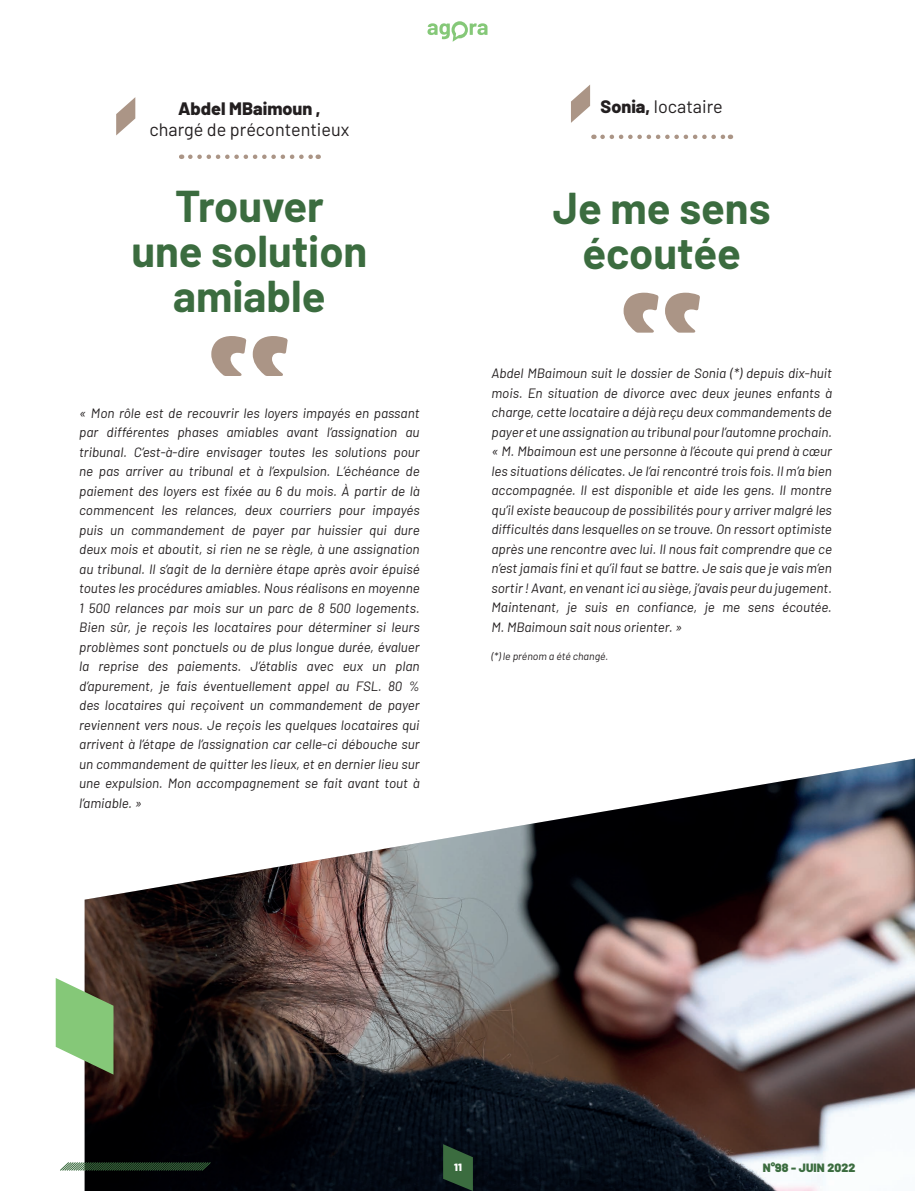
<style>
.page{position:relative;width:915px;height:1191px;background:#fff}
.page>*{position:absolute;margin:0;border:0;box-sizing:border-box;transform-origin:0 0}
.t1{font:700 43.5px/45px "Barlow";color:#3b6c3f;text-align:center}
.t2{font:18px "Barlow";color:#231f20}
.t3{font:800 18px "Barlow";color:#231f20}
.t4{font:italic 13.5px/19.5px "Barlow";color:#231f20;text-align:justify}
.t5{font:900 12px "Barlow";letter-spacing:.01em;color:#3b6c3f}
.t6{font:italic 10.5px "Barlow";color:#231f20}
.t7{font:900 10.5px "Barlow";color:#fff}
.s1{font-weight:800}
</style>
<div class="page">
<img style="left:85px;top:758px;width:829px;height:433px">
<svg style="left:211px;top:336px;width:77px;height:40px"></svg>
<svg style="left:623px;top:293px;width:76px;height:40px"></svg>
<svg style="left:56px;top:978px;width:57px;height:96px;background:#8db97f"></svg>
<svg style="left:190px;top:154px;width:128px;height:5px"></svg>
<svg style="left:602px;top:135px;width:128px;height:4px"></svg>
<svg style="left:116px;top:97px;width:19px;height:38px"></svg>
<svg style="left:571px;top:85px;width:19px;height:38px"></svg>
<svg style="left:443px;top:1144px;width:30px;height:47px"></svg>
<svg style="left:60px;top:1161px;width:151px;height:10px;background:#334b36"></svg>
<svg style="left:469px;top:23px;width:18px;height:12px"></svg>
<svg style="left:451px;top:21px;width:16px;height:17px"></svg>
<div style="left:454px;top:25px;width:11px;height:10px;background:#fff;border-radius:50%"></div>
<svg style="left:427px;top:23px;width:33px;height:19px"></svg>
<h2 class="t3" style="left:178px;top:95px;width:144px">Abdel MBaimoun ,</h2>
<h2 class="t2" style="left:149px;top:117px;width:201px">chargé de précontentieux</h2>
<h2 class="t2" style="left:600px;top:93px;width:124px"><span class="s1">Sonia,</span> locataire</h2>
<h1 class="t1" style="left:131px;top:181px;width:237px">Trouver<br>une solution amiable</h1>
<h1 class="t1" style="left:552px;top:183px;width:219px">Je me sens écoutée</h1>
<p class="t4" style="left:79px;top:402px;width:342px">« Mon rôle est de recouvrir les loyers impayés en passant par différentes phases amiables avant l’assignation au tribunal. C’est-à-dire envisager toutes les solutions pour ne pas arriver au tribunal et à l’expulsion. L’échéance de paiement des loyers est fixée au 6 du mois. À partir de là commencent les relances, deux courriers pour impayés puis un commandement de payer par huissier qui dure deux mois et aboutit, si rien ne se règle, à une assignation au tribunal. Il s’agit de la dernière étape après avoir épuisé toutes les procédures amiables. Nous réalisons en moyenne 1 500 relances par mois sur un parc de 8 500 logements.<br>Bien sûr, je reçois les locataires pour déterminer si leurs problèmes sont ponctuels ou de plus longue durée, évaluer la reprise des paiements. J’établis avec eux un plan d’apurement, je fais éventuellement appel au FSL. 80 % des locataires qui reçoivent un commandement de payer reviennent vers nous. Je reçois les quelques locataires qui arrivent à l’étape de l’assignation car celle-ci débouche sur un commandement de quitter les lieux, et en dernier lieu sur une expulsion. Mon accompagnement se fait avant tout à l’amiable. »</p>
<p class="t4" style="left:491px;top:363px;width:342px">Abdel MBaimoun suit le dossier de Sonia (*) depuis dix-huit mois. En situation de divorce avec deux jeunes enfants à charge, cette locataire a déjà reçu deux commandements de payer et une assignation au tribunal pour l’automne prochain. « M. Mbaimoun est une personne à l’écoute qui prend à cœur les situations délicates. Je l’ai rencontré trois fois. Il m’a bien accompagnée. Il est disponible et aide les gens. Il montre qu’il existe beaucoup de possibilités pour y arriver malgré les difficultés dans lesquelles on se trouve. On ressort optimiste après une rencontre avec lui. Il nous fait comprendre que ce n’est jamais fini et qu’il faut se battre. Je sais que je vais m’en sortir ! Avant, en venant ici au siège, j’avais peur du jugement.<br>Maintenant, je suis en confiance, je me sens écoutée.<br>M. MBaimoun sait nous orienter. »</p>
<p class="t6" style="left:491px;top:648px;width:118px">(*) le prénom a été changé.</p>
<p class="t7" style="left:454px;top:1159px;width:9px">11</p>
<p class="t5" style="left:762px;top:1158px;width:94px">N°98 - JUIN 2022</p>
</div>
